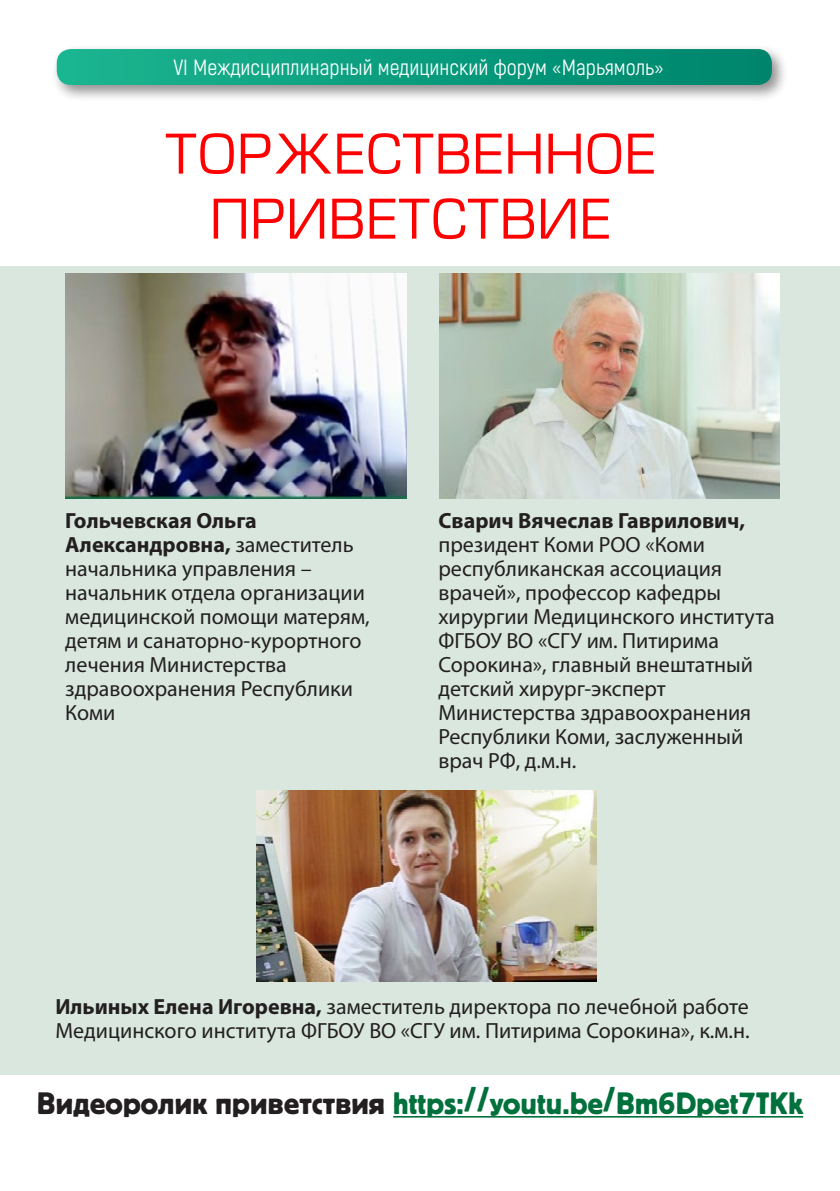
<style>
.page{position:relative;width:840px;height:1191px;background:#fff}
.page>*{position:absolute;margin:0;border:0;box-sizing:border-box;transform-origin:0 0}
.t1{font:53.2px/65px "Europe";letter-spacing:.01em;color:#f00;text-align:center}
.t2{font:32.4px "Bloc C";letter-spacing:.01em;color:#00703c}
.t3{font:22px/24px "Myriad Pro";color:#231f20}
.t4{font:22px "Akrobat";color:#fff}
.t5{font:700 22px "Myriad Pro";color:#231f20}
.s1{font-weight:700}
.s2{color:#231f20}
</style>
<div class="page">
<div style="left:51px;top:43px;width:737px;height:59px;background:#231f20;opacity:.5"></div>
<div style="left:57px;top:49px;width:714px;height:36px;background:linear-gradient(to right,#1ab591,#00846b);border-radius:14px"></div>
<div style="left:0;top:266px;width:839px;height:808px;background:#d9e7df"></div>
<img style="left:66px;top:274px;width:340px;height:225px">
<img style="left:439px;top:274px;width:340px;height:225px">
<img style="left:256px;top:790px;width:340px;height:191px">
<hr style="left:393px;top:1116px;width:409px;height:1px;background:#00703c">
<p class="t4" style="left:173px;top:54px;width:491px">VI Междисциплинарный медицинский форум «Марьямоль»</p>
<h1 class="t1" style="left:165px;top:122px;width:492px">ТОРЖЕСТВЕННОЕ<br>ПРИВЕТСТВИЕ</h1>
<p class="t3" style="left:65px;top:508px;width:306px"><span class="s1">Гольчевская Ольга<br>Александровна,</span> заместитель начальника управления – начальник отдела организации медицинской помощи матерям, детям и санаторно-курортного лечения Министерства здравоохранения Республики<br>Коми</p>
<p class="t5" style="left:438px;top:506px;width:308px">Сварич Вячеслав Гаврилович,</p>
<p class="t3" style="left:438px;top:532px;width:337px">президент Коми РОО «Коми республиканская ассоциация врачей», профессор кафедры хирургии Медицинского института<br>ФГБОУ ВО «СГУ им. Питирима<br>Сорокина», главный внештатный детский хирург-эксперт<br>Министерства здравоохранения<br>Республики Коми, заслуженный врач РФ, д.м.н.</p>
<p class="t3" style="left:55px;top:994px;width:695px"><span class="s1">Ильиных Елена Игоревна,</span> заместитель директора по лечебной работе<br>Медицинского института ФГБОУ ВО «СГУ им. Питирима Сорокина», к.м.н.</p>
<h2 class="t2" style="left:37px;top:1085px;width:767px"><span class="s2">Видеоролик приветствия</span> https://youtu.be/Bm6Dpet7TKk</h2>
</div>
